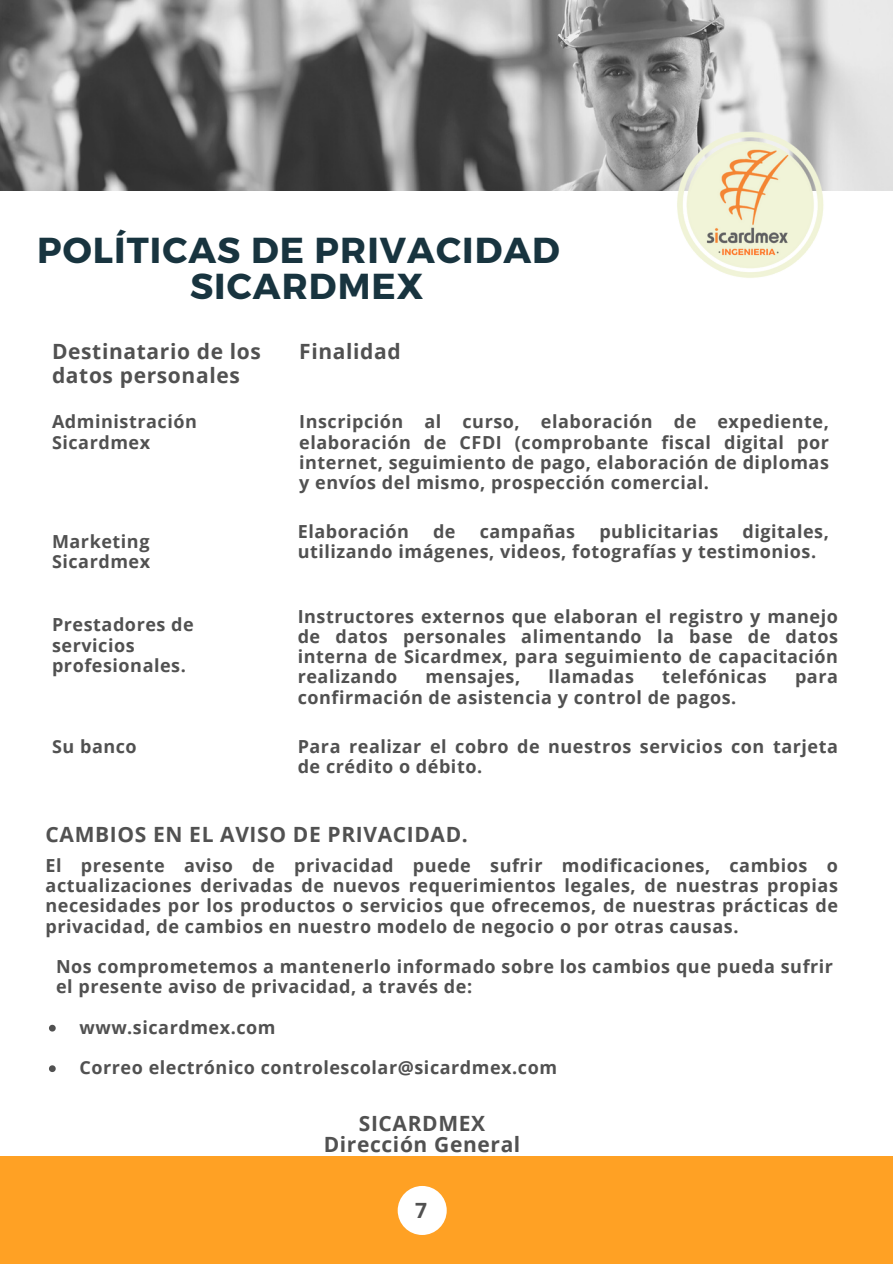
<style>
.page{position:relative;width:893px;height:1264px;background:#fff}
.page>*{position:absolute;margin:0;border:0;box-sizing:border-box;transform-origin:0 0}
.t1{font:700 36px "Montserrat";letter-spacing:.03em;color:#18343f}
.t2{font:700 21px/23.7px "Open Sans";letter-spacing:.03em;color:#515151}
.t3{font:700 18px/20.2px "Open Sans";letter-spacing:.03em;color:#515151}
</style>
<div class="page">
<div style="left:0;top:1156px;width:892px;height:107px;background:#ffa124"></div>
<img style="left:0;top:0;width:892px;height:190px">
<img style="left:661px;top:129px;width:177px;height:149px">
<div style="left:397px;top:1185px;width:49px;height:49px;background:#fff;border-radius:50%"></div>
<svg style="left:49px;top:1024px;width:7px;height:7px"></svg>
<svg style="left:49px;top:1065px;width:7px;height:7px"></svg>
<p class="t1" style="left:37px;top:227px;width:524px">POLÍTICAS DE PRIVACIDAD</p>
<p class="t1" style="left:190px;top:263px;width:235px">SICARDMEX</p>
<p class="t2" style="left:52px;top:339px;width:210px">Destinatario de los datos personales</p>
<p class="t2" style="left:299px;top:339px;width:103px">Finalidad</p>
<p class="t3" style="left:52px;top:411px;width:146px">Administración<br>Sicardmex</p>
<p class="t3" style="left:299px;top:411px;width:531px;text-align:justify">Inscripción al curso, elaboración de expediente, elaboración de CFDI (comprobante fiscal digital por internet, seguimiento de pago, elaboración de diplomas y envíos del mismo, prospección comercial.</p>
<p class="t3" style="left:52px;top:530px;width:99px">Marketing</p>
<p class="t3" style="left:52px;top:550px;width:100px">Sicardmex</p>
<p class="t3" style="left:52px;top:614px;width:143px">Prestadores de servicios</p>
<p class="t3" style="left:52px;top:654px;width:135px">profesionales.</p>
<p class="t3" style="left:298px;top:520px;width:113px">Elaboración</p>
<p class="t3" style="left:433px;top:520px;width:24px">de</p>
<p class="t3" style="left:479px;top:520px;width:97px">campañas</p>
<p class="t3" style="left:599px;top:520px;width:120px">publicitarias</p>
<p class="t3" style="left:298px;top:520px;width:532px;text-indent:445px">digitales, utilizando imágenes, videos, fotografías y testimonios.</p>
<p class="t3" style="left:298px;top:605px;width:541px;text-align:justify">Instructores externos que elaboran el registro y manejo de datos personales alimentando la base de datos interna de Sicardmex, para seguimiento de capacitación realizando</p>
<p class="t3" style="left:425px;top:666px;width:96px">mensajes,</p>
<p class="t3" style="left:548px;top:666px;width:87px">llamadas</p>
<p class="t3" style="left:662px;top:666px;width:106px">telefónicas</p>
<p class="t3" style="left:795px;top:666px;width:44px">para</p>
<p class="t3" style="left:298px;top:686px;width:440px">confirmación de asistencia y control de pagos.</p>
<p class="t3" style="left:52px;top:735px;width:86px">Su banco</p>
<p class="t3" style="left:298px;top:735px;width:541px">Para realizar el cobro de nuestros servicios con tarjeta de crédito o débito.</p>
<p class="t2" style="left:46px;top:822px;width:424px">CAMBIOS EN EL AVISO DE PRIVACIDAD.</p>
<p class="t3" style="left:46px;top:854px;width:793px;text-align:justify">El presente aviso de privacidad puede sufrir modificaciones, cambios o actualizaciones derivadas de nuevos requerimientos legales, de nuestras propias necesidades por los productos o servicios que ofrecemos, de nuestras prácticas de privacidad, de cambios en nuestro modelo de negocio o por otras causas.</p>
<p class="t3" style="left:56px;top:955px;width:778px">Nos comprometemos a mantenerlo informado sobre los cambios que pueda sufrir</p>
<p class="t3" style="left:56px;top:976px;width:417px">el presente aviso de privacidad, a través de:</p>
<p class="t3" style="left:79px;top:1016px;width:198px">www.sicardmex.com</p>
<p class="t3" style="left:79px;top:1057px;width:479px">Correo electrónico controlescolar@sicardmex.com</p>
<p class="t2" style="left:359px;top:1110px;width:128px">SICARDMEX</p>
<p class="t2" style="left:323px;top:1132px;width:198px">Dirección General</p>
<p class="t2" style="left:415px;top:1197px;width:13px">7</p>
</div>
